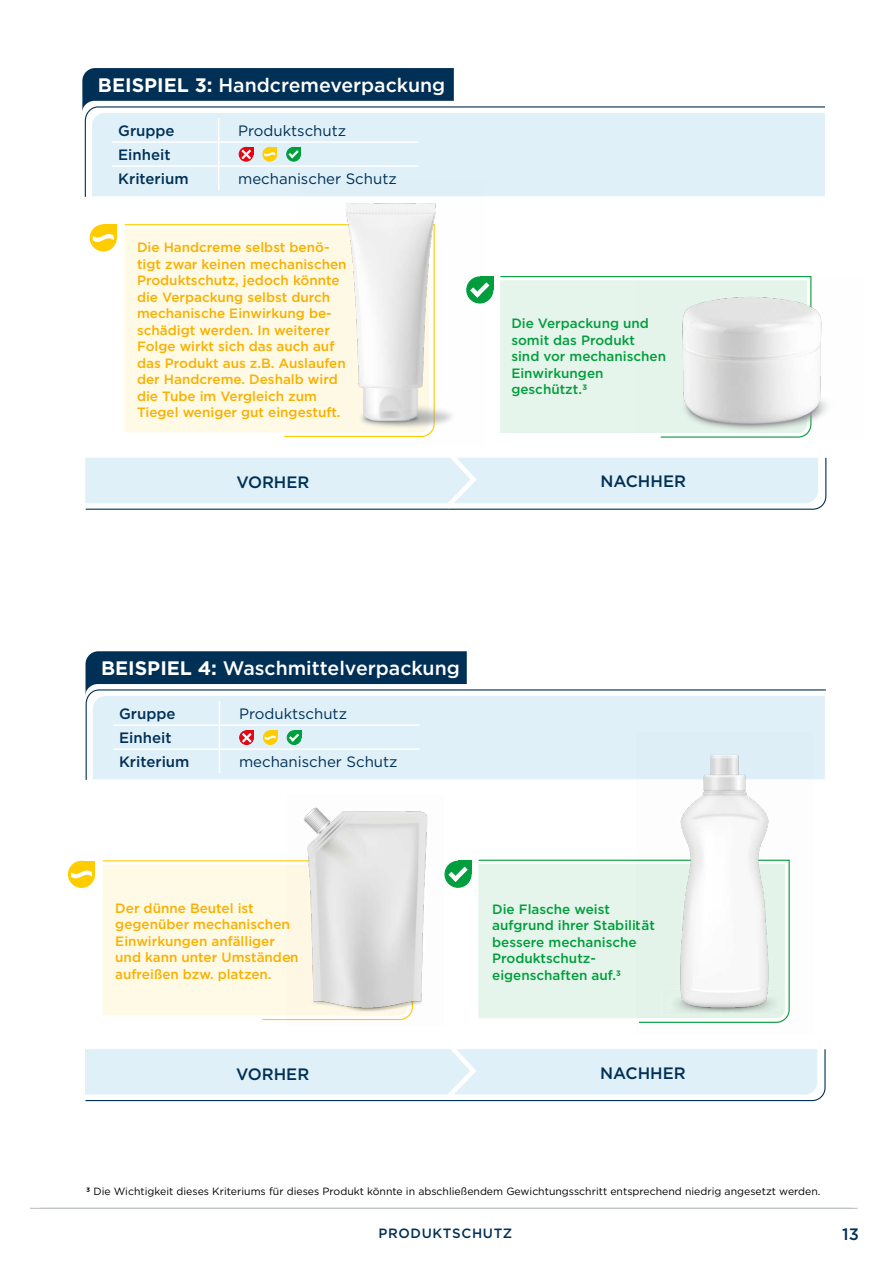
<style>
.page{position:relative;width:893px;height:1263px;background:#fff}
.page>*{position:absolute;margin:0;border:0;box-sizing:border-box;transform-origin:0 0}
.t1{font:500 19.5px "Gotham";color:#fff}
.t2{font:500 16.5px "Gotham";color:#003056}
.t3{font:15px "Gotham";color:#003056}
.t4{font:500 15px/24px "Gotham";color:#003056}
.t5{font:500 13.5px/16.5px "Gotham";color:#f9b000}
.t6{font:500 13.5px/16.5px "Gotham";color:#009e3d}
.t7{font:500 13.5px "Gotham";letter-spacing:.05em;color:#003056}
.t8{font:10.5px "Gotham";color:#000}
.s1{font-weight:700}
</style>
<div class="page">
<hr style="left:30px;top:1208px;width:823px;height:1px;background:#bec3c6">
<hr style="left:41px;top:1208px;width:816px;height:1px;background:#bec3c6">
<svg style="left:84px;top:106px;width:741px;height:91px;background:#deeef6"></svg>
<svg style="left:85px;top:689px;width:741px;height:91px;background:#deeef6"></svg>
<div style="left:478px;top:859px;width:158px;height:159px;background:#e6f5eb"></div>
<div style="left:458px;top:861px;width:14px;height:13px;background:#009e3d"></div>
<div style="left:445px;top:861px;width:26px;height:26px;background:#009e3d;border-radius:50%"></div>
<div style="left:444px;top:861px;width:28px;height:27px;border:1px solid #009e3d;border-radius:50%"></div>
<svg style="left:448px;top:867px;width:20px;height:15px"></svg>
<div style="left:500px;top:276px;width:312px;height:157px;background:#e6f5eb"></div>
<div style="left:480px;top:276px;width:13px;height:14px;background:#009e3d"></div>
<div style="left:467px;top:277px;width:26px;height:26px;background:#009e3d;border-radius:50%"></div>
<div style="left:466px;top:276px;width:27px;height:28px;border:1px solid #009e3d;border-radius:50%"></div>
<svg style="left:484px;top:282px;width:5px;height:9px"></svg>
<svg style="left:102px;top:860px;width:185px;height:161px;background:#fff9e5"></svg>
<div style="left:82px;top:861px;width:13px;height:13px;background:#fc0"></div>
<div style="left:69px;top:861px;width:26px;height:26px;background:#fc0;border-radius:50%"></div>
<div style="left:68px;top:861px;width:27px;height:27px;border:1px solid #fc0;border-radius:50%"></div>
<svg style="left:71px;top:866px;width:21px;height:17px"></svg>
<div style="left:124px;top:224px;width:174px;height:214px;background:#fffae6"></div>
<div style="left:103px;top:224px;width:14px;height:14px;background:#fc0"></div>
<div style="left:90px;top:225px;width:26px;height:26px;background:#fc0;border-radius:50%"></div>
<div style="left:90px;top:224px;width:27px;height:27px;border:1px solid #fc0;border-radius:50%"></div>
<svg style="left:93px;top:229px;width:21px;height:17px"></svg>
<svg style="left:85px;top:1049px;width:741px;height:53px;background:#deedf5"></svg>
<svg style="left:85px;top:457px;width:742px;height:53px;background:#deedf5"></svg>
<svg style="left:85px;top:651px;width:421px;height:122px;background:#a9bfcd"></svg>
<svg style="left:82px;top:68px;width:381px;height:122px;background:#a3bac9"></svg>
<img style="left:638px;top:279px;width:190px;height:159px">
<img style="left:298px;top:181px;width:186px;height:257px">
<img style="left:287px;top:807px;width:141px;height:214px">
<img style="left:638px;top:733px;width:175px;height:290px">
<h1 class="t1" style="left:98px;top:72px;width:349px"><span class="s1">BEISPIEL 3:</span> Handcremeverpackung</h1>
<p class="t4" style="left:118px;top:119px;width:58px">Gruppe</p>
<p class="t3" style="left:238px;top:121px;width:110px">Produktschutz</p>
<p class="t4" style="left:118px;top:143px;width:72px">Einheit<br>Kriterium</p>
<p class="t3" style="left:238px;top:169px;width:160px">mechanischer Schutz</p>
<p class="t5" style="left:137px;top:239px;width:211px">Die Handcreme selbst benö&shy;tigt zwar keinen mechanischen<br>Produktschutz, jedoch könnte die Verpackung selbst durch mechanische Einwirkung be&shy;schädigt werden. In weiterer<br>Folge wirkt sich das auch auf das Produkt aus z.B. Auslaufen der Handcreme. Deshalb wird die Tube im Vergleich zum<br>Tiegel weniger gut eingestuft.</p>
<p class="t2" style="left:236px;top:472px;width:75px">VORHER</p>
<p class="t6" style="left:511px;top:315px;width:156px">Die Verpackung und somit das Produkt sind vor mechanischen<br>Einwirkungen geschützt.<span class="s1">3</span></p>
<p class="t2" style="left:600px;top:471px;width:87px">NACHHER</p>
<h1 class="t1" style="left:101px;top:655px;width:360px"><span class="s1">BEISPIEL 4:</span> Waschmittelverpackung</h1>
<p class="t4" style="left:119px;top:702px;width:58px">Gruppe</p>
<p class="t3" style="left:239px;top:704px;width:110px">Produktschutz</p>
<p class="t4" style="left:119px;top:726px;width:72px">Einheit<br>Kriterium</p>
<p class="t3" style="left:239px;top:752px;width:160px">mechanischer Schutz</p>
<p class="t5" style="left:115px;top:899px;width:185px">Der dünne Beutel ist gegenüber mechanischen<br>Einwirkungen anfälliger und kann unter Umständen aufreißen bzw. platzen.</p>
<p class="t2" style="left:236px;top:1063px;width:75px">VORHER</p>
<p class="t6" style="left:492px;top:900px;width:164px">Die Flasche weist aufgrund ihrer Stabilität bessere mechanische<br>Produktschutz&shy;eigenschaften auf.<span class="s1">3</span></p>
<p class="t2" style="left:600px;top:1062px;width:87px">NACHHER</p>
<p class="t8" style="left:86px;top:1184px;width:736px"><span class="s1">3</span> Die Wichtigkeit dieses Kriteriums für dieses Produkt könnte in abschließendem Gewichtungsschritt entsprechend niedrig angesetzt werden.</p>
<p class="t7" style="left:378px;top:1224px;width:135px">PRODUKTSCHUTZ</p>
<p class="t2" style="left:842px;top:1223px;width:18px">13</p>
</div>
